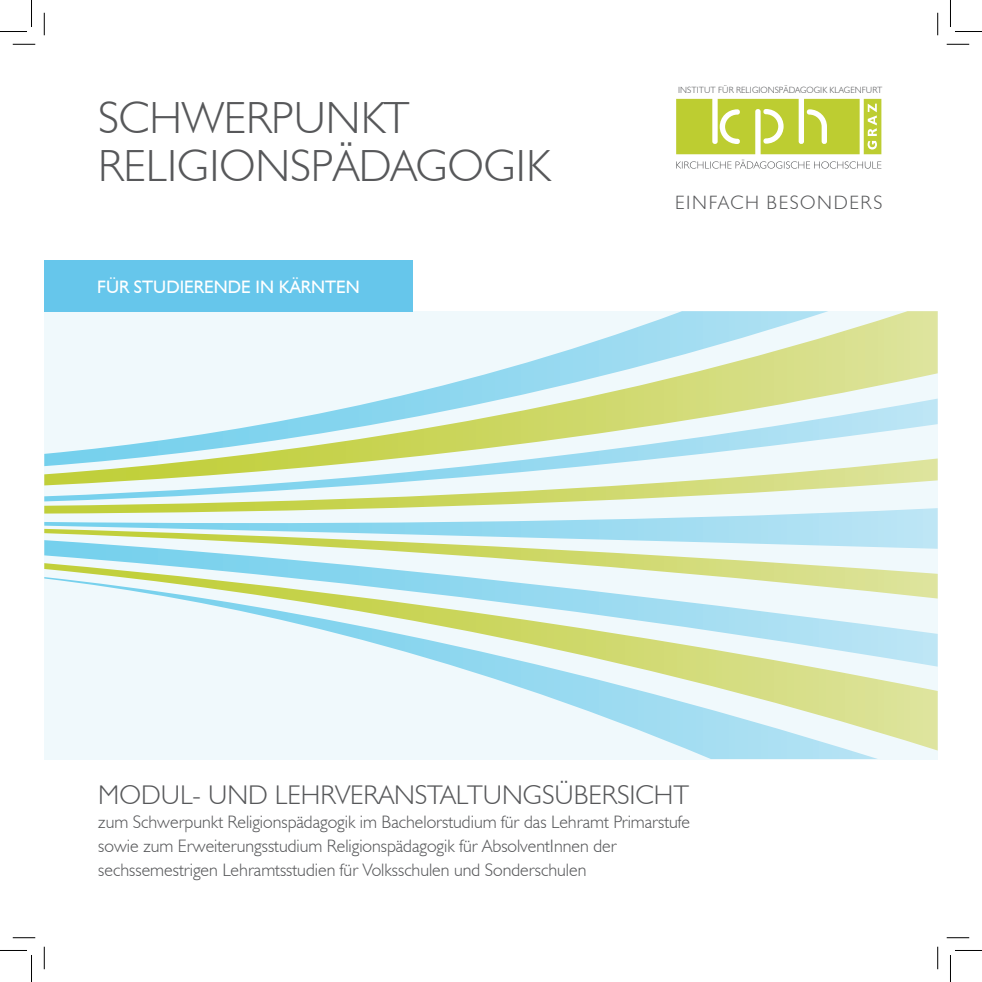
<style>
.page{position:relative;width:982px;height:982px;background:#fff}
.page>*{position:absolute;margin:0;border:0;box-sizing:border-box;transform-origin:0 0}
.t1{font:300 45px "Humanist 521 BT";color:#57585a}
.t2{font:300 27px "Humanist 521 BT";color:#57585a}
.t3{font:300 19.5px "Humanist 521 BT";letter-spacing:.1em;color:#57585a}
.t4{font:300 19.35px "Humanist 521 BT";letter-spacing:.085em;color:#57585a}
.t5{font:300 18px/24px "Humanist 521 BT";color:#57585a}
.t6{font:18px "Humanist 521 BT";color:#fff}
.t7{font:300 9px "Humanist 521 BT";letter-spacing:.005em;color:#57585a}
</style>
<div class="page">
<svg style="left:676px;top:99px;width:205px;height:70px"></svg>
<svg style="left:44px;top:311px;width:893px;height:448px"></svg>
<div style="left:44px;top:260px;width:368px;height:51px;background:#66c6eb"></div>
<svg style="left:13px;top:44px;width:22px;height:1px"></svg>
<svg style="left:946px;top:44px;width:23px;height:1px"></svg>
<svg style="left:13px;top:937px;width:22px;height:1px"></svg>
<svg style="left:946px;top:937px;width:23px;height:1px"></svg>
<svg style="left:44px;top:13px;width:1px;height:22px"></svg>
<svg style="left:44px;top:946px;width:1px;height:23px"></svg>
<svg style="left:937px;top:13px;width:1px;height:22px"></svg>
<svg style="left:937px;top:946px;width:1px;height:23px"></svg>
<svg style="left:0;top:0;width:32px;height:32px"></svg>
<svg style="left:0;top:950px;width:32px;height:31px"></svg>
<svg style="left:950px;top:0;width:31px;height:32px"></svg>
<svg style="left:950px;top:950px;width:31px;height:31px"></svg>
<p class="t1" style="left:98px;top:89px;width:313px">Schwerpunkt</p>
<p class="t1" style="left:98px;top:137px;width:453px">Religionspädagogik</p>
<p class="t6" style="left:97px;top:275px;width:264px">FÜR STUDIERENDE IN KÄRNTEN</p>
<p class="t7" style="left:678px;top:84px;width:206px">institut für religionspädagogik klagenfurt</p>
<p class="t4" style="left:675px;top:191px;width:208px">EINFACH BESONDERS</p>
<p class="t2" style="left:98px;top:778px;width:130px">Modul- UND</p>
<p class="t2" style="left:275px;top:778px;width:16px">LEHR</p>
<p class="t2" style="left:335px;top:778px;width:31px">VERAN</p>
<p class="t2" style="left:415px;top:778px;width:30px">STALTUNG</p>
<p class="t2" style="left:542px;top:778px;width:148px">Sübersicht</p>
<p class="t5" style="left:98px;top:809px;width:593px">zum Schwerpunkt Religionspädagogik im Bachelorstudium für das Lehramt Primarstufe</p>
<p class="t5" style="left:98px;top:833px;width:520px">sowie zum Erweiterungsstudium Religionspädagogik für AbsolventI nnen der sechssemestrigen Lehramtsstudien für Volksschulen und Sonderschulen</p>
<p class="t3" style="left:381px;top:833px;width:195px">WWW.KPHGRAZ.AT</p>
</div>
